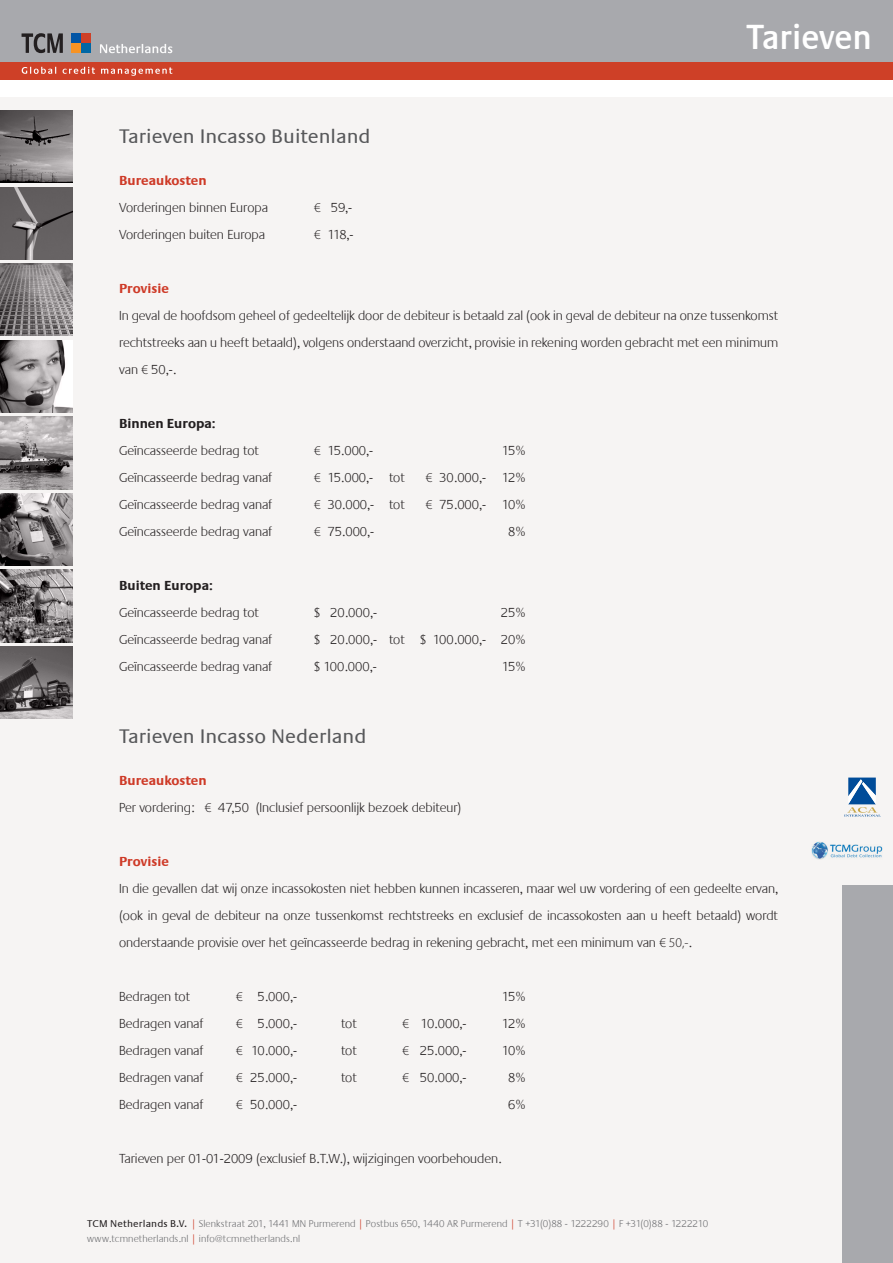
<style>
.page{position:relative;width:893px;height:1263px;background:#fff}
.page>*{position:absolute;margin:0;border:0;box-sizing:border-box;transform-origin:0 0}
.t1{font:600 36px "Praxis EF";color:#fff;scale:.9 1}
.t2{font:20.25px "Praxis EF";color:#57585a}
.t3{font:300 13.5px/27px "Praxis EF";color:#231f20;text-align:justify}
.t4{font:700 13.5px "Praxis EF";color:#ce3a27}
.t5{font:700 13.5px "Praxis EF";color:#231f20}
.t6{font:300 10.2px "Praxis EF";letter-spacing:.015em;color:#6c6d70}
.s1{font-family:"Myriad Pro"}
.s2{font-weight:700}
.s3{font-weight:400;color:#231f20}
.s4{color:#ce3a27}
</style>
<div class="page">
<div style="left:0;top:97px;width:893px;height:1166px;background:#f6f4f3"></div>
<img style="left:0;top:111px;width:72px;height:72px">
<img style="left:0;top:187px;width:72px;height:72px">
<img style="left:0;top:264px;width:72px;height:72px">
<img style="left:0;top:340px;width:72px;height:72px">
<img style="left:0;top:417px;width:72px;height:72px">
<img style="left:0;top:493px;width:72px;height:73px">
<img style="left:0;top:570px;width:72px;height:72px">
<img style="left:0;top:646px;width:72px;height:73px">
<div style="left:842px;top:885px;width:51px;height:378px;background:#a8a9ad"></div>
<div style="left:0;top:0;width:893px;height:62px;background:#a8a9ad"></div>
<div style="left:0;top:62px;width:893px;height:17px;background:#ce4027"></div>
<svg style="left:22px;top:67px;width:34px;height:7px"></svg>
<svg style="left:63px;top:67px;width:32px;height:7px"></svg>
<svg style="left:101px;top:67px;width:71px;height:9px"></svg>
<svg style="left:100px;top:44px;width:72px;height:9px"></svg>
<svg style="left:22px;top:33px;width:41px;height:20px"></svg>
<div style="left:71px;top:33px;width:10px;height:10px;background:#0155a5"></div>
<div style="left:71px;top:43px;width:10px;height:10px;background:#f79324"></div>
<div style="left:81px;top:33px;width:10px;height:10px;background:#ce4027"></div>
<div style="left:81px;top:43px;width:10px;height:10px;background:#0067a5"></div>
<img style="left:811px;top:841px;width:71px;height:18px">
<svg style="left:844px;top:777px;width:36px;height:39px"></svg>
<p class="t2" style="left:119px;top:125px;width:253px">Tarieven Incasso Buitenland</p>
<p class="t4" style="left:119px;top:173px;width:89px">Bureaukosten</p>
<p class="t3" style="left:119px;top:194px;width:150px">Vorderingen binnen Europa</p>
<p class="t3" style="left:314px;top:194px;width:40px"><span class="s1">€</span> 59,-</p>
<p class="t3" style="left:119px;top:221px;width:148px">Vorderingen buiten Europa</p>
<p class="t3" style="left:314px;top:221px;width:41px"><span class="s1">€</span> 118,-</p>
<p class="t1" style="left:746px;top:17px;width:141px">Tarieven</p>
<p class="t4" style="left:119px;top:281px;width:51px">Provisie</p>
<p class="t3" style="left:119px;top:302px;width:661px">In geval de hoofdsom geheel of gedeeltelijk door de debiteur is betaald zal (ook in geval de debiteur na onze tussenkomst rechtstreeks aan u heeft betaald), volgens onderstaand overzicht, provisie in rekening worden gebracht met een minimum van <span class="s1">€</span> 50,-.</p>
<p class="t3" style="left:119px;top:410px;width:141px"><span class="s2">Binnen Europa:<br></span>Geïncasseerde bedrag tot</p>
<p class="t3" style="left:314px;top:437px;width:61px"><span class="s1">€</span> 15.000,-</p>
<p class="t3" style="left:502px;top:437px;width:25px">15%</p>
<p class="t3" style="left:119px;top:464px;width:155px">Geïncasseerde bedrag vanaf</p>
<p class="t3" style="left:314px;top:464px;width:92px"><span class="s1">€</span> 15.000,- tot</p>
<p class="t3" style="left:426px;top:464px;width:101px"><span class="s1">€</span> 30.000,- 12%</p>
<p class="t3" style="left:119px;top:491px;width:155px">Geïncasseerde bedrag vanaf</p>
<p class="t3" style="left:314px;top:491px;width:92px"><span class="s1">€</span> 30.000,- tot</p>
<p class="t3" style="left:426px;top:491px;width:101px"><span class="s1">€</span> 75.000,- 10%</p>
<p class="t3" style="left:119px;top:518px;width:155px">Geïncasseerde bedrag vanaf</p>
<p class="t3" style="left:314px;top:518px;width:62px"><span class="s1">€</span> 75.000,-</p>
<p class="t3" style="left:508px;top:518px;width:19px">8%</p>
<p class="t5" style="left:119px;top:578px;width:95px">Buiten Europa:</p>
<p class="t3" style="left:119px;top:599px;width:141px">Geïncasseerde bedrag tot</p>
<p class="t3" style="left:314px;top:599px;width:64px">$ 20.000,-</p>
<p class="t3" style="left:501px;top:599px;width:26px">25%</p>
<p class="t3" style="left:119px;top:626px;width:155px">Geïncasseerde bedrag vanaf</p>
<p class="t3" style="left:314px;top:626px;width:213px">$ 20.000,- tot $ 100.000,- 20%</p>
<p class="t3" style="left:119px;top:653px;width:155px">Geïncasseerde bedrag vanaf</p>
<p class="t3" style="left:314px;top:653px;width:64px">$ 100.000,-</p>
<p class="t3" style="left:502px;top:653px;width:25px">15%</p>
<p class="t2" style="left:119px;top:725px;width:249px">Tarieven Incasso Nederland</p>
<p class="t4" style="left:119px;top:773px;width:89px">Bureaukosten</p>
<p class="t3" style="left:119px;top:794px;width:344px">Per vordering: <span class="s1">€</span> 47,50 (Inclusief persoonlijk bezoek debiteur)</p>
<p class="t4" style="left:119px;top:854px;width:51px">Provisie</p>
<p class="t3" style="left:119px;top:875px;width:661px">In die gevallen dat wij onze incassokosten niet hebben kunnen incasseren, maar wel uw vordering of een gedeelte ervan, (ook in geval de debiteur na onze tussenkomst rechtstreeks en exclusief de incassokosten aan u heeft betaald) wordt onderstaande provisie over het geïncasseerde bedrag in rekening gebracht, met een minimum van <span class="s1">€ 50,-</span>.</p>
<p class="t3" style="left:119px;top:983px;width:73px">Bedragen tot</p>
<p class="t3" style="left:236px;top:983px;width:62px"><span class="s1">€</span> 5.000,-</p>
<p class="t3" style="left:502px;top:983px;width:25px">15%</p>
<p class="t3" style="left:119px;top:1010px;width:86px">Bedragen vanaf</p>
<p class="t3" style="left:236px;top:1010px;width:62px"><span class="s1">€</span> 5.000,-</p>
<p class="t3" style="left:341px;top:1010px;width:17px">tot</p>
<p class="t3" style="left:403px;top:1010px;width:65px"><span class="s1">€</span> 10.000,-</p>
<p class="t3" style="left:502px;top:1010px;width:25px">12%</p>
<p class="t3" style="left:119px;top:1037px;width:86px">Bedragen vanaf</p>
<p class="t3" style="left:236px;top:1037px;width:62px"><span class="s1">€</span> 10.000,-</p>
<p class="t3" style="left:341px;top:1037px;width:17px">tot</p>
<p class="t3" style="left:403px;top:1037px;width:65px"><span class="s1">€</span> 25.000,-</p>
<p class="t3" style="left:502px;top:1037px;width:25px">10%</p>
<p class="t3" style="left:119px;top:1064px;width:86px">Bedragen vanaf</p>
<p class="t3" style="left:236px;top:1064px;width:62px"><span class="s1">€</span> 25.000,-</p>
<p class="t3" style="left:341px;top:1064px;width:17px">tot</p>
<p class="t3" style="left:403px;top:1064px;width:65px"><span class="s1">€</span> 50.000,-</p>
<p class="t3" style="left:508px;top:1064px;width:19px">8%</p>
<p class="t3" style="left:119px;top:1091px;width:86px">Bedragen vanaf</p>
<p class="t3" style="left:236px;top:1091px;width:62px"><span class="s1">€</span> 50.000,-</p>
<p class="t3" style="left:508px;top:1091px;width:19px">6%</p>
<p class="t3" style="left:119px;top:1145px;width:384px">Tarieven per 01-01-2009 (exclusief B.T.W.), wijzigingen voorbehouden.</p>
<p class="t6" style="left:87px;top:1218px;width:623px"><span class="s3">TCM Netherlands B.V.</span> <span class="s4">|</span> Slenkstraat 201, 1441 MN Purmerend <span class="s4">|</span> Postbus 650, 1440 AR Purmerend <span class="s4">|</span> T +31(0)88 - 1222290 <span class="s4">|</span> F +31(0)88 - 1222210</p>
<p class="t6" style="left:87px;top:1233px;width:215px">www.tcmnetherlands.nl <span class="s4">|</span> info@tcmnetherlands.nl</p>
</div>
